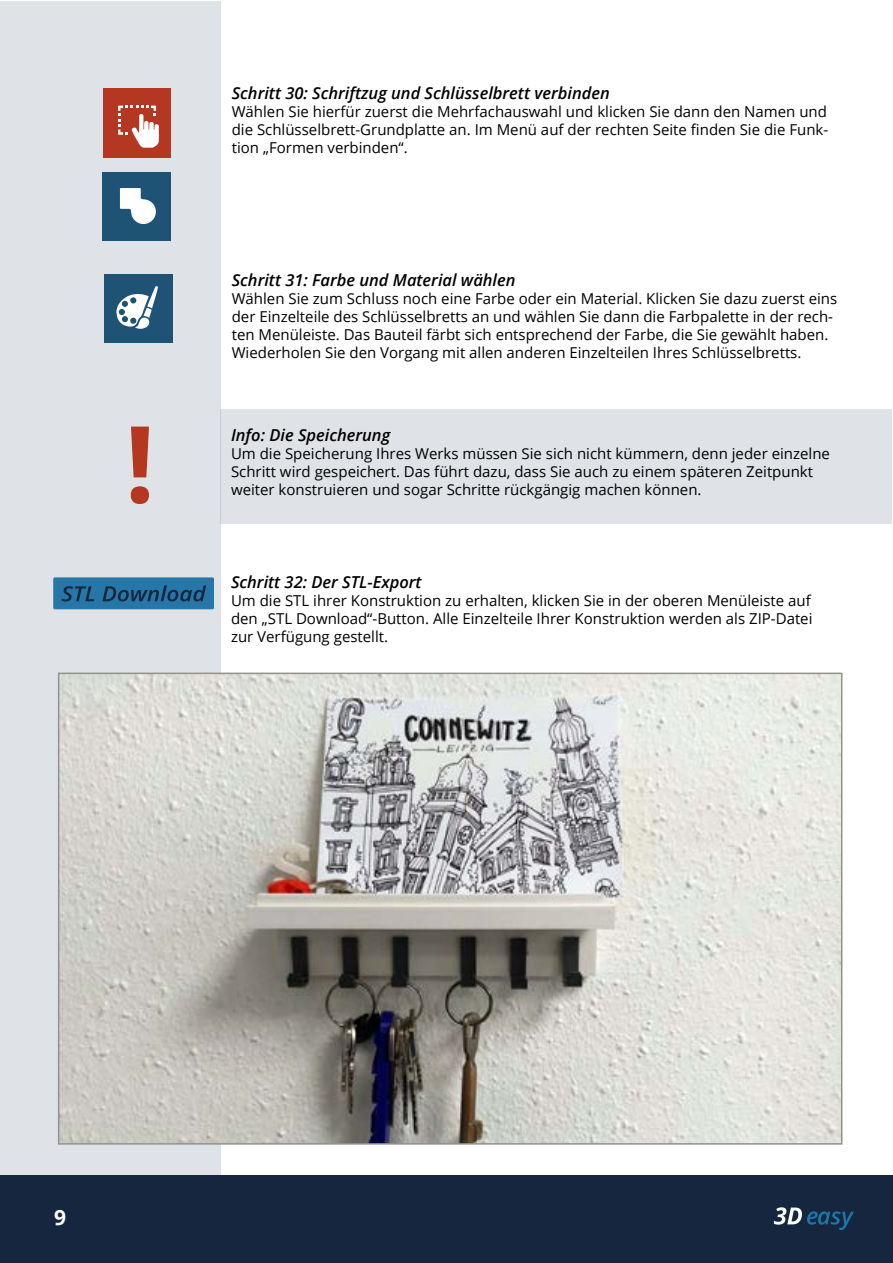
<style>
.page{position:relative;width:893px;height:1263px;background:#fff}
.page>*{position:absolute;margin:0;border:0;box-sizing:border-box;transform-origin:0 0}
.t1{font:700 106.5px "Open Sans";color:#b43722}
.t2{font:700 21px "Open Sans";color:#fff}
.t3{font:italic 600 16.5px "Open Sans";color:#000}
.t4{font:15px/18px "Open Sans";color:#000}
</style>
<div class="page">
<div style="left:0;top:1175px;width:893px;height:87px;background:#15263e"></div>
<svg style="left:774px;top:1207px;width:80px;height:23px"></svg>
<div style="left:220px;top:409px;width:671px;height:115px;background:#dfe2e7"></div>
<div style="left:0;top:1px;width:220px;height:1174px;background:#dfe2e7"></div>
<div style="left:53px;top:577px;width:161px;height:32px;background:#2676a7;border-radius:2px"></div>
<svg style="left:62px;top:586px;width:32px;height:15px"></svg>
<svg style="left:102px;top:585px;width:104px;height:16px"></svg>
<img style="left:61px;top:676px;width:778px;height:465px">
<div style="left:58px;top:673px;width:784px;height:471px;border:2px solid #93928a"></div>
<div style="left:104px;top:274px;width:69px;height:69px;background:#1e5375"></div>
<svg style="left:116px;top:286px;width:42px;height:43px"></svg>
<hr style="left:0;top:182px;width:1px;height:91px;background:#808b9e">
<hr style="left:0;top:1048px;width:1px;height:92px;background:#808b9e">
<div style="left:104px;top:88px;width:67px;height:70px;background:#b43721"></div>
<svg style="left:118px;top:106px;width:41px;height:42px"></svg>
<div style="left:103px;top:172px;width:68px;height:68px;background:#1e5375"></div>
<svg style="left:120px;top:188px;width:36px;height:36px"></svg>
<h1 class="t1" style="left:125px;top:389px;width:32px">!</h1>
<p class="t3" style="left:232px;top:82px;width:380px">Schritt 30: Schriftzug und Schlüsselbrett verbinden</p>
<p class="t4" style="left:232px;top:102px;width:598px;text-align:justify">Wählen Sie hierfür zuerst die Mehrfachauswahl und klicken Sie dann den Namen und die Schlüsselbrett-Grundplatte an. Im Menü auf der rechten Seite finden Sie die Funk&shy;tion „Formen verbinden“.</p>
<p class="t3" style="left:232px;top:269px;width:285px">Schritt 31: Farbe und Material wählen</p>
<p class="t4" style="left:232px;top:290px;width:607px">Wählen Sie zum Schluss noch eine Farbe oder ein Material. Klicken Sie dazu zuerst eins der Einzelteile des Schlüsselbretts an und wählen Sie dann die Farbpalette in der rech&shy;ten Menüleiste. Das Bauteil färbt sich entsprechend der Farbe, die Sie gewählt haben.<br>Wiederholen Sie den Vorgang mit allen anderen Einzelteilen Ihres Schlüsselbretts.</p>
<p class="t3" style="left:231px;top:424px;width:161px">Info: Die Speicherung</p>
<p class="t4" style="left:231px;top:444px;width:600px">Um die Speicherung Ihres Werks müssen Sie sich nicht kümmern, denn jeder einzelne<br>Schritt wird gespeichert. Das führt dazu, dass Sie auch zu einem späteren Zeitpunkt</p>
<p class="t4" style="left:231px;top:480px;width:472px">weiter konstruieren und sogar Schritte rückgängig machen können.</p>
<p class="t3" style="left:231px;top:571px;width:192px">Schritt 32: Der STL-Export</p>
<p class="t4" style="left:231px;top:591px;width:583px;text-align:justify">Um die STL ihrer Konstruktion zu erhalten, klicken Sie in der oberen Menüleiste auf den „STL Download“-Button. Alle Einzelteile Ihrer Konstruktion werden als ZIP-Datei zur Verfügung gestellt.</p>
<h2 class="t2" style="left:54px;top:1202px;width:13px">9</h2>
</div>
